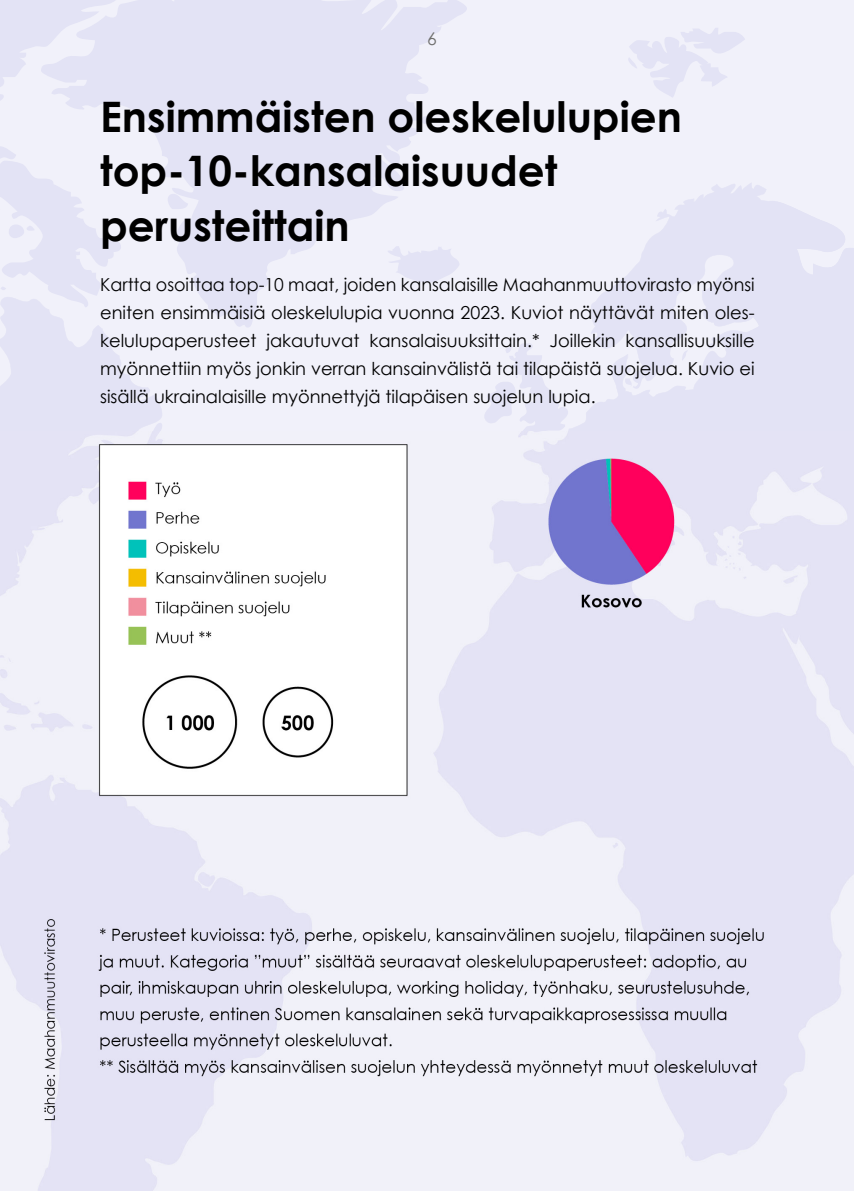
<style>
.page{position:relative;width:854px;height:1191px;background:#fff}
.page>*{position:absolute;margin:0;border:0;box-sizing:border-box;transform-origin:0 0}
.Otsikko_H1{font:700 42px/54.2px "Century Gothic";color:#000}
.Leipis_p{font:17.85px/28px "Century Gothic";color:#000;text-align:justify}
.t1{font:17.5px "Century Gothic";color:#6f6f6e}
</style>
<div class="page">
<div style="left:0;top:0;width:853px;height:1191px;background:#f1f1fa"></div>
<svg style="left:70px;top:0;width:397px;height:246px;fill:#e3e3f5"></svg>
<svg style="left:0;top:143px;width:121px;height:31px"></svg>
<svg style="left:0;top:0;width:122px;height:106px"></svg>
<svg style="left:0;top:174px;width:312px;height:257px"></svg>
<svg style="left:388px;top:246px;width:71px;height:36px"></svg>
<svg style="left:485px;top:394px;width:4px;height:29px"></svg>
<svg style="left:628px;top:28px;width:116px;height:51px"></svg>
<svg style="left:489px;top:79px;width:364px;height:352px"></svg>
<img style="left:0;top:431px;width:853px;height:760px">
<p class="t1" style="left:427px;top:28px;width:11px">6</p>
<h1 class="Otsikko_H1" style="left:100px;top:89px;width:583px">Ensimmäisten oleskelulupien top-10-kansalaisuudet perusteittain</h1>
<p class="Leipis_p" style="left:100px;top:270px;width:656px">Kartta osoittaa top-10 maat, joiden kansalaisille Maahanmuuttovirasto myönsi eniten ensimmäisiä oleskelulupia vuonna 2023. Kuviot näyttävät miten oles&shy;kelulupaperusteet jakautuvat kansalaisuuksittain.* Joillekin kansallisuuksille myönnettiin myös jonkin verran kansainvälistä tai tilapäistä suojelua. Kuvio ei sisällä ukrainalaisille myönnettyjä tilapäisen suojelun lupia.</p>
</div>
